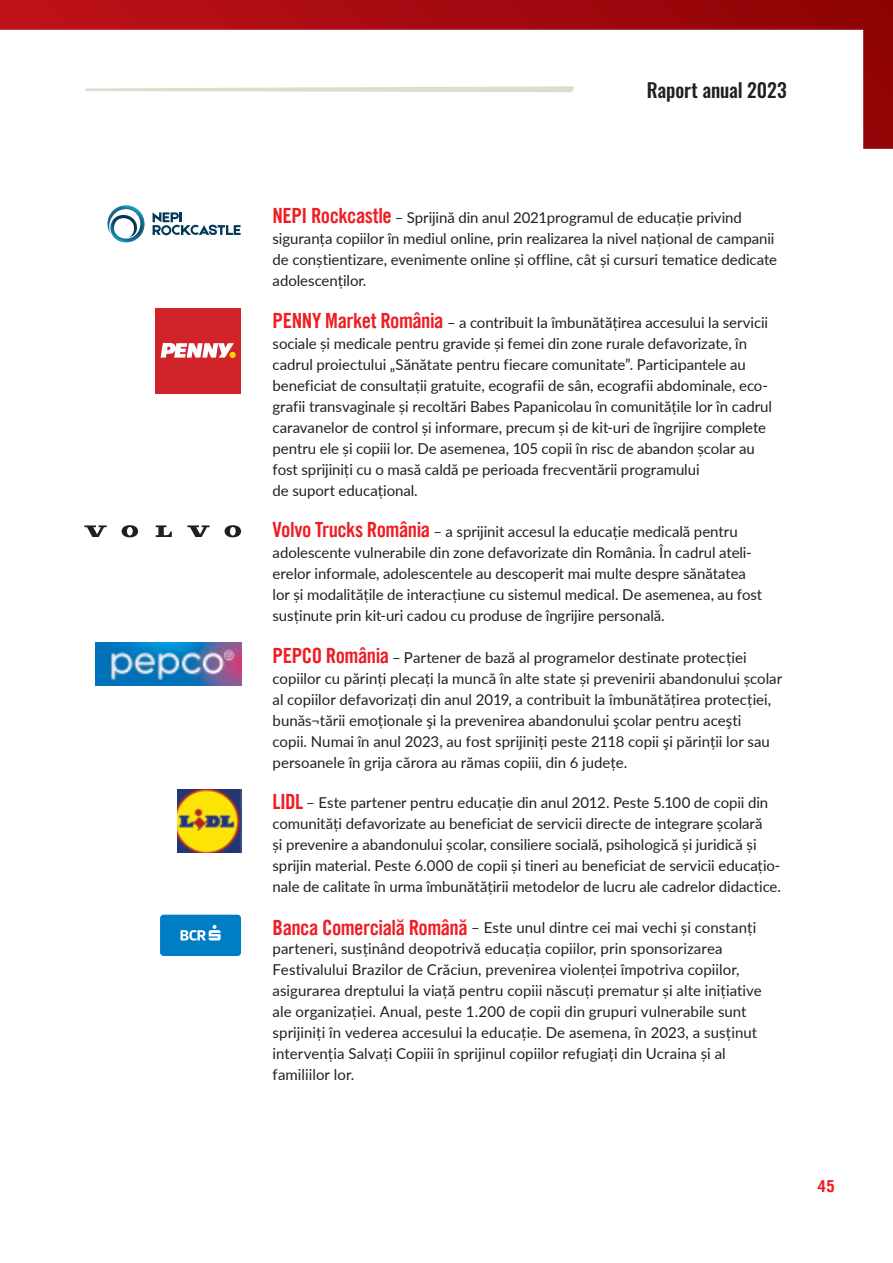
<style>
.page{position:relative;width:893px;height:1263px;background:#fff}
.page>*{position:absolute;margin:0;border:0;box-sizing:border-box;transform-origin:0 0}
.t1{font:500 19.5px "Oswald";letter-spacing:-.01em;color:#231f20}
.t2{font:16.5px "Trade Gothic LT Com Bd Cn 20";color:#ee1d23;scale:1.2 1}
.body_text{font:15px/21px "Lato";color:#231f20}
.s1{font-family:"Trade Gothic LT Com Bd Cn 20";font-size:21px;color:#ee1d23}
</style>
<div class="page">
<svg style="left:0;top:0;width:893px;height:149px"></svg>
<svg style="left:85px;top:86px;width:489px;height:6px"></svg>
<svg style="left:107px;top:205px;width:38px;height:37px"></svg>
<svg style="left:153px;top:212px;width:88px;height:23px"></svg>
<div style="left:155px;top:308px;width:86px;height:85px;background:#d1232a"></div>
<div style="left:229px;top:352px;width:7px;height:6px;background:#fed304;border-radius:50%"></div>
<svg style="left:161px;top:343px;width:73px;height:15px"></svg>
<svg style="left:84px;top:525px;width:23px;height:12px"></svg>
<svg style="left:156px;top:525px;width:16px;height:12px"></svg>
<svg style="left:122px;top:525px;width:16px;height:12px"></svg>
<svg style="left:187px;top:525px;width:23px;height:12px"></svg>
<svg style="left:225px;top:525px;width:16px;height:12px"></svg>
<img style="left:95px;top:643px;width:146px;height:42px">
<img style="left:177px;top:789px;width:64px;height:64px">
<div style="left:160px;top:915px;width:81px;height:41px;background:#007ec5;border-radius:4px"></div>
<svg style="left:181px;top:925px;width:40px;height:15px"></svg>
<h1 class="t1" style="left:647px;top:80px;width:141px">Raport anual 2023</h1>
<p class="body_text" style="left:273px;top:207px;width:506px"><span class="s1">NEPI Rockcastle</span> – Sprijină din anul 2021programul de educație privind siguranța copiilor în mediul online, prin realizarea la nivel național de campanii de conștientizare, evenimente online și offline, cât și cursuri tematice dedicate adolescenților.</p>
<p class="body_text" style="left:273px;top:311px;width:501px"><span class="s1">PENNY Market România</span> – a contribuit la îmbunătățirea accesului la servicii sociale și medicale pentru gravide și femei din zone rurale defavorizate, în cadrul proiectului „Sănătate pentru fiecare comunitate”. Participantele au beneficiat de consultații gratuite, ecografii de sân, ecografii abdominale, eco&shy;grafii transvaginale și recoltări Babes Papanicolau în comunitățile lor în cadrul caravanelor de control și informare, precum și de kit-uri de îngrijire complete pentru ele și copiii lor. De asemenea, 105 copii în risc de abandon școlar au fost sprijiniți cu o masă caldă pe perioada frecventării programului<br>de suport educațional.</p>
<p class="body_text" style="left:273px;top:521px;width:491px"><span class="s1">Volvo Trucks România</span> – a sprijinit accesul la educație medicală pentru adolescente vulnerabile din zone defavorizate din România. În cadrul ateli&shy;erelor informale, adolescentele au descoperit mai multe despre sănătatea lor și modalitățile de interacțiune cu sistemul medical. De asemenea, au fost susținute prin kit-uri cadou cu produse de îngrijire personală.</p>
<p class="body_text" style="left:273px;top:646px;width:511px"><span class="s1">PEPCO România</span> – Partener de bază al programelor destinate protecției copiilor cu părinți plecați la muncă în alte state și prevenirii abandonului școlar al copiilor defavorizați din anul 2019, a contribuit la îmbunătățirea protecției, bunăs¬tării emoționale şi la prevenirea abandonului şcolar pentru aceşti<br>copii. Numai în anul 2023, au fost sprijiniți peste 2118 copii şi părinții lor sau persoanele în grija cărora au rămas copiii, din 6 județe.</p>
<p class="body_text" style="left:273px;top:791px;width:510px"><span class="s1">LIDL</span> – Este partener pentru educație din anul 2012. Peste 5.100 de copii din comunități defavorizate au beneficiat de servicii directe de integrare școlară<br>și prevenire a abandonului școlar, consiliere socială, psihologică și juridică și sprijin material. Peste 6.000 de copii și tineri au beneficiat de servicii educațio&shy;nale de calitate în urma îmbunătățirii metodelor de lucru ale cadrelor didactice.</p>
<p class="body_text" style="left:273px;top:917px;width:491px"><span class="s1">Banca Comercială Română</span> – Este unul dintre cei mai vechi și constanți parteneri, susținând deopotrivă educația copiilor, prin sponsorizarea Festivalului Brazilor de Crăciun, prevenirea violenței împotriva copiilor, asigurarea dreptului la viață pentru copiii născuți prematur și alte inițiative ale organizației. Anual, peste 1.200 de copii din grupuri vulnerabile sunt sprijiniți în vederea accesului la educație. De asemena, în 2023, a susținut intervenția Salvați Copiii în sprijinul copiilor refugiați din Ucraina și al familiilor lor.</p>
<p class="t2" style="left:817px;top:1176px;width:16px">45</p>
</div>
